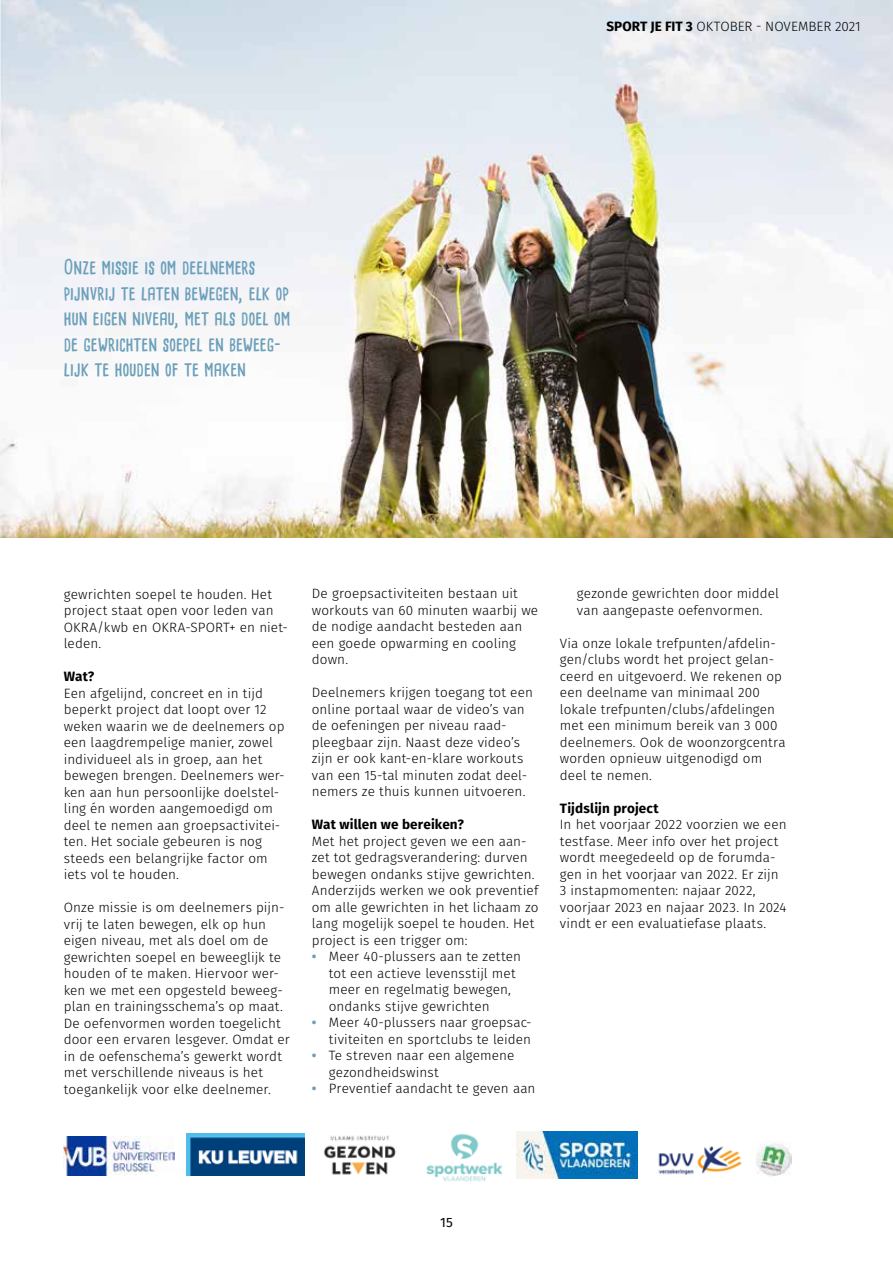
<style>
.page{position:relative;width:893px;height:1263px;background:#fff}
.page>*{position:absolute;margin:0;border:0;box-sizing:border-box;transform-origin:0 0}
.t1{font:700 19.5px/25.5px "Cardenio Modern";letter-spacing:-.005em;color:#6b9fba}
.t2{font:300 13.5px/16.5px "Fira Sans";letter-spacing:.005em;color:#000}
.t3{font:700 13.5px "Fira Sans";letter-spacing:.01em;color:#000}
.t4{font:13.5px "Fira Sans";color:#000}
.s1{font-weight:700}
.s2{font-weight:700;color:#6b9fba}
</style>
<div class="page">
<img style="left:0;top:0;width:893px;height:537px">
<img style="left:64px;top:1136px;width:111px;height:39px">
<img style="left:324px;top:1135px;width:72px;height:40px">
<img style="left:516px;top:1131px;width:122px;height:48px">
<img style="left:186px;top:1133px;width:118px;height:42px">
<img style="left:426px;top:1133px;width:77px;height:49px">
<img style="left:658px;top:1146px;width:84px;height:29px">
<img style="left:756px;top:1141px;width:35px;height:35px">
<p class="t2" style="left:606px;top:18px;width:256px"><span class="s1">SPORT JE FIT 3</span> OKTOBER - NOVEMBER 2021</p>
<h1 class="t1" style="left:64px;top:254px;width:228px">ONZE MISSIE IS OM DEELNEMERS<br>PIJNVRIJ TE LATEN BEWEGEN, ELK OP<br>HUN EIGEN NIVEAU, MET ALS DOEL OM<br>DE GEWRICHTEN SOEPEL EN BEWEEG-<br>LIJK TE HOUDEN OF TE MAKEN</h1>
<p class="t2" style="left:64px;top:586px;width:226px">gewrichten soepel te houden. Het project staat open voor leden van<br>OKRA/kwb en OKRA-SPORT+ en niet&shy;leden.</p>
<p class="t3" style="left:64px;top:667px;width:32px">Wat?</p>
<p class="t2" style="left:64px;top:685px;width:222px">Een afgelijnd, concreet en in tijd beperkt project dat loopt over 12 weken waarin we de deelnemers op een laagdrempelige manier, zowel individueel als in groep, aan het bewegen brengen. Deelnemers wer&shy;ken aan hun persoonlijke doelstel&shy;ling én worden aangemoedigd om deel te nemen aan groepsactivitei&shy;ten. Het sociale gebeuren is nog steeds een belangrijke factor om iets vol te houden.</p>
<p class="t2" style="left:64px;top:899px;width:228px">Onze missie is om deelnemers pijn&shy;vrij te laten bewegen, elk op hun eigen niveau, met als doel om de gewrichten soepel en beweeglijk te houden of te maken. Hiervoor wer&shy;ken we met een opgesteld beweeg&shy;plan en trainingsschema’s op maat.<br>De oefenvormen worden toegelicht door een ervaren lesgever. Omdat er in de oefenschema’s gewerkt wordt met verschillende niveaus is het toegankelijk voor elke deelnemer.</p>
<p class="t2" style="left:312px;top:585px;width:228px">De groepsactiviteiten bestaan uit workouts van 60 minuten waarbij we de nodige aandacht besteden aan een goede opwarming en cooling down.</p>
<p class="t2" style="left:312px;top:684px;width:223px">Deelnemers krijgen toegang tot een online portaal waar de video’s van de oefeningen per niveau raad&shy;pleegbaar zijn. Naast deze video’s zijn er ook kant-en-klare workouts van een 15-tal minuten zodat deel&shy;nemers ze thuis kunnen uitvoeren.</p>
<p class="t3" style="left:312px;top:815px;width:154px">Wat willen we bereiken?</p>
<p class="t2" style="left:312px;top:833px;width:228px">Met het project geven we een aan&shy;zet tot gedragsverandering: durven bewegen ondanks stijve gewrichten.<br>Anderzijds werken we ook preventief om alle gewrichten in het lichaam zo lang mogelijk soepel te houden. Het project is een trigger om:</p>
<p class="t2" style="left:329px;top:948px;width:194px;text-indent:-17px"><span class="s2">•</span> Meer 40-plussers aan te zetten tot een actieve levensstijl met meer en regelmatig bewegen, ondanks stijve gewrichten</p>
<p class="t2" style="left:312px;top:1014px;width:221px;text-align:right"><span class="s2">•</span> Meer 40-plussers naar groepsac&shy;tiviteiten en sportclubs te leiden</p>
<p class="t2" style="left:329px;top:1047px;width:187px;text-indent:-17px"><span class="s2">•</span> Te streven naar een algemene gezondheidswinst</p>
<p class="t2" style="left:312px;top:1080px;width:225px"><span class="s2">•</span> Preventief aandacht te geven aan</p>
<p class="t2" style="left:577px;top:585px;width:204px">gezonde gewrichten door middel van aangepaste oefenvormen.</p>
<p class="t2" style="left:560px;top:635px;width:227px">Via onze lokale trefpunten/afdelin&shy;gen/clubs wordt het project gelan&shy;ceerd en uitgevoerd. We rekenen op een deelname van minimaal 200 lokale trefpunten/clubs/afdelingen met een minimum bereik van 3 000 deelnemers. Ook de woonzorgcentra worden opnieuw uitgenodigd om deel te nemen.</p>
<p class="t3" style="left:560px;top:799px;width:100px">Tijdslijn project</p>
<p class="t2" style="left:560px;top:816px;width:228px">In het voorjaar 2022 voorzien we een testfase. Meer info over het project wordt meegedeeld op de forumda&shy;gen in het voorjaar van 2022. Er zijn 3 instapmomenten: najaar 2022, voorjaar 2023 en najaar 2023. In 2024 vindt er een evaluatiefase plaats.</p>
<p class="t4" style="left:440px;top:1213px;width:14px">15</p>
</div>
